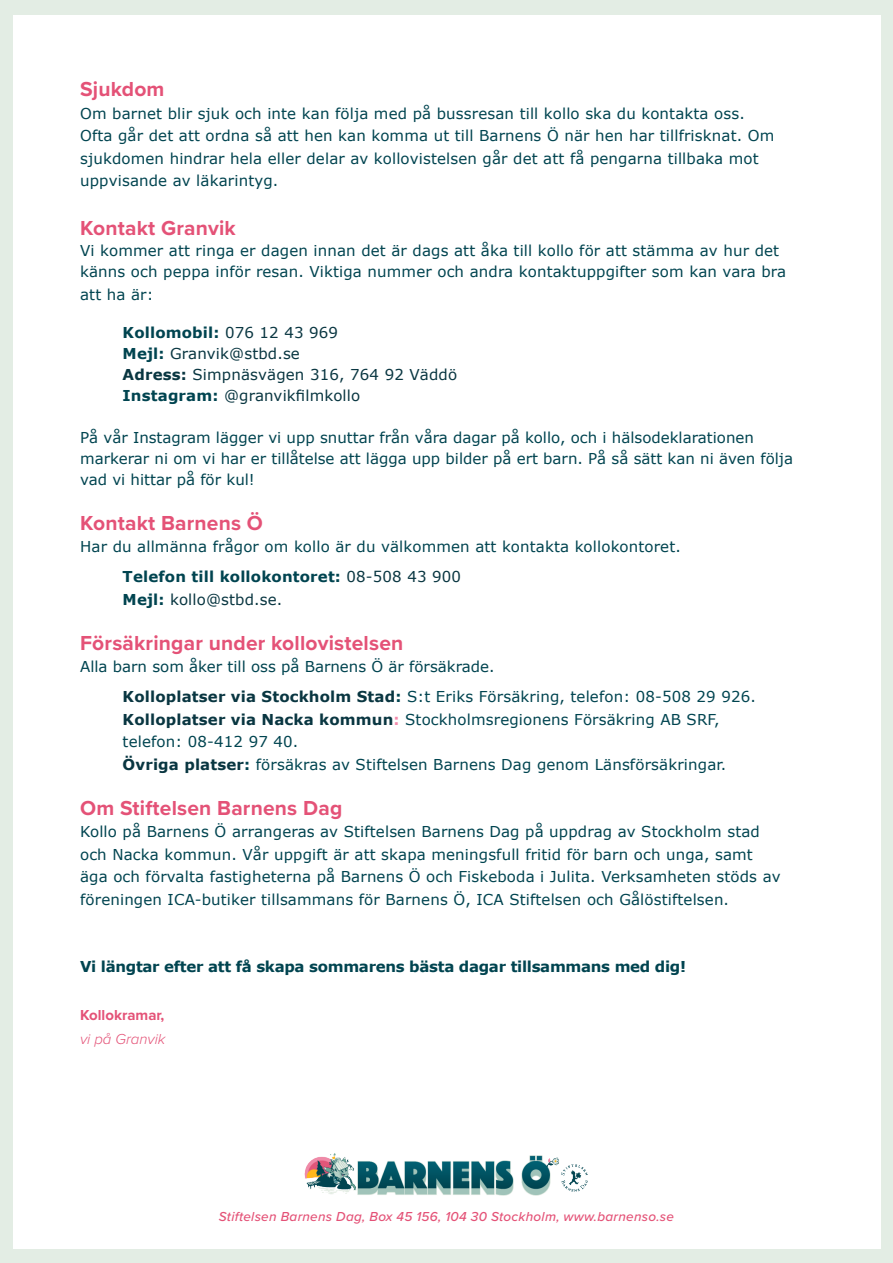
<style>
.page{position:relative;width:893px;height:1263px;background:#e3ede4}
.page>*{position:absolute;margin:0;border:0;box-sizing:border-box;transform-origin:0 0}
.t1{font:700 21px "Proxima Nova";letter-spacing:.01em;color:#e45277}
.t2{font:15px/22.5px "Verdana";letter-spacing:.01em;color:#004450}
.t3{font:15px "Verdana";letter-spacing:.01em;color:#093641}
.t4{font:700 15px "Verdana";letter-spacing:-.02em;color:#004450}
.t5{font:700 15px "Verdana";letter-spacing:.01em;color:#004450}
.t6{font:700 15px "Proxima Nova";color:#e45277}
.t7{font:italic 300 15px "Proxima Nova";color:#e45277}
.t8{font:italic 500 13.5px "Proxima Nova";letter-spacing:.02em;color:#e45277}
.s1{font-weight:400;color:#093641}
.s2{font-weight:700;color:#004450}
.s3{font-weight:700}
.s4{font-weight:700;color:#093641}
.s5{font-weight:700;color:#f38aab}
</style>
<div class="page">
<div style="left:13px;top:15px;width:867px;height:1233px;background:#fff"></div>
<hr style="left:84px;top:0;width:2px;height:1263px;background:#000">
<img style="left:304px;top:1153px;width:284px;height:43px">
<p class="t1" style="left:80px;top:73px;width:86px">Sjukdom</p>
<p class="t2" style="left:80px;top:102px;width:696px">Om barnet blir sjuk och inte kan följa med på bussresan till kollo ska du kontakta oss.<br>Ofta går det att ordna så att hen kan komma ut till Barnens Ö när hen har tillfrisknat. Om sjukdomen hindrar hela eller delar av kollovistelsen går det att få pengarna tillbaka mot uppvisande av läkarintyg.</p>
<p class="t1" style="left:80px;top:213px;width:157px">Kontakt Granvik</p>
<p class="t2" style="left:80px;top:241px;width:708px;line-height:21px">Vi kommer att ringa er dagen innan det är dags att åka till kollo för att stämma av hur det känns och peppa inför resan. Viktiga nummer och andra kontaktuppgifter som kan vara bra</p>
<p class="t2" style="left:80px;top:283px;width:75px">att ha är:</p>
<p class="t5" style="left:123px;top:322px;width:217px">Kollomobil: <span class="s1">076 12 43 969</span></p>
<p class="t3" style="left:123px;top:343px;width:179px"><span class="s2">Mejl:</span> Granvik@stbd.se</p>
<p class="t3" style="left:123px;top:364px;width:336px"><span class="s3">Adress:</span> Simpnäsvägen 316, 764 92 Väddö</p>
<p class="t3" style="left:123px;top:385px;width:239px"><span class="s2">Instagram:</span> @granvikfilmkollo</p>
<p class="t2" style="left:80px;top:426px;width:675px">På vår Instagram lägger vi upp snuttar från våra dagar på kollo, och i hälsodeklarationen</p>
<p class="t2" style="left:80px;top:448px;width:714px;line-height:21px">markerar ni om vi har er tillåtelse att lägga upp bilder på ert barn. På så sätt kan ni även följa vad vi hittar på för kul!</p>
<p class="t1" style="left:80px;top:507px;width:184px">Kontakt Barnens Ö</p>
<p class="t2" style="left:80px;top:535px;width:602px">Har du allmänna frågor om kollo är du välkommen att kontakta kollokontoret.</p>
<p class="t5" style="left:123px;top:567px;width:340px">Telefon till kollokontoret: <span class="s1">08-508 43 900</span></p>
<p class="t3" style="left:123px;top:589px;width:161px"><span class="s2">Mejl:</span> kollo@stbd.se.</p>
<p class="t1" style="left:80px;top:627px;width:325px">Försäkringar under kollovistelsen</p>
<p class="t2" style="left:80px;top:655px;width:416px">Alla barn som åker till oss på Barnens Ö är försäkrade.</p>
<p class="t2" style="left:123px;top:685px;width:635px"><span class="s4">Kolloplatser via Stockholm Stad</span><span class="s3">:</span> S:t Eriks Försäkring, telefon: 08-508 29 926.</p>
<p class="t2" style="left:123px;top:708px;width:598px"><span class="s4">Kolloplatser via Nacka kommun</span><span class="s5">:</span> Stockholmsregionens Försäkring AB SRF,</p>
<p class="t2" style="left:123px;top:730px;width:177px">telefon: 08-412 97 40.</p>
<p class="t2" style="left:123px;top:753px;width:605px"><span class="s4">Övriga platser</span><span class="s3">:</span> försäkras av Stiftelsen Barnens Dag genom Länsförsäkringar.</p>
<p class="t1" style="left:80px;top:792px;width:264px">Om Stiftelsen Barnens Dag</p>
<p class="t2" style="left:80px;top:820px;width:702px">Kollo på Barnens Ö arrangeras av Stiftelsen Barnens Dag på uppdrag av Stockholm stad och Nacka kommun. Vår uppgift är att skapa meningsfull fritid för barn och unga, samt äga och förvalta fastigheterna på Barnens Ö och Fiskeboda i Julita. Verksamheten stöds av föreningen ICA-butiker tillsammans för Barnens Ö, ICA Stiftelsen och Gålöstiftelsen.</p>
<p class="t4" style="left:80px;top:957px;width:608px">Vi längtar efter att få skapa sommarens bästa dagar tillsammans med dig!</p>
<p class="t6" style="left:80px;top:1004px;width:86px">Kollokramar,</p>
<p class="t7" style="left:80px;top:1028px;width:87px">vi på Granvik</p>
<p class="t8" style="left:219px;top:1206px;width:457px">Stiftelsen Barnens Dag, Box 45 156, 104 30 Stockholm, www.barnenso.se</p>
</div>
